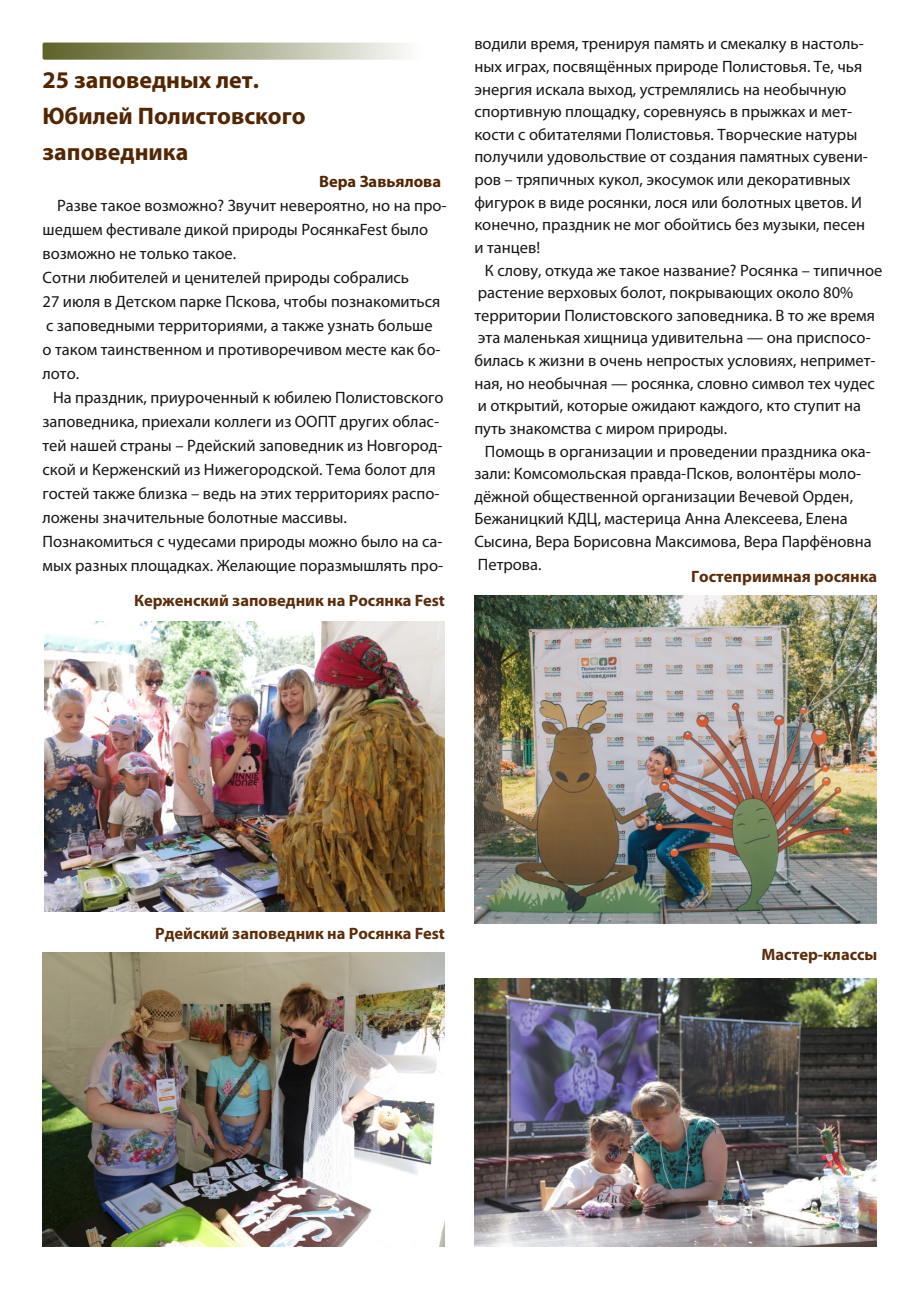
<style>
.page{position:relative;width:919px;height:1289px;background:#fff}
.page>*{position:absolute;margin:0;border:0;box-sizing:border-box;transform-origin:0 0}
.t1{font:700 24px/36px "Myriad Pro";color:#532603}
.t2{font:16.5px/22.6px "Myriad Pro";color:#151616}
.t3{font:700 16.5px "Myriad Pro";color:#5b2d0b}
.t4{font:700 16.5px "Myriad Pro";color:#532603}
</style>
<div class="page">
<div style="left:43px;top:43px;width:401px;height:17px;background:linear-gradient(to right,#5c6126,#fff);border-radius:2px"></div>
<img style="left:45px;top:621px;width:399px;height:290px">
<img style="left:43px;top:952px;width:401px;height:294px">
<img style="left:474px;top:978px;width:402px;height:268px">
<img style="left:474px;top:595px;width:402px;height:328px">
<h1 class="t1" style="left:43px;top:64px;width:264px">25 заповедных лет.<br>Юбилей Полистовского заповедника</h1>
<p class="t4" style="left:319px;top:175px;width:124px">Вера Завьялова</p>
<p class="t2" style="left:43px;top:195px;width:405px;line-height:24px;text-indent:15px">Разве такое возможно? Звучит невероятно, но на про&shy;шедшем фестивале дикой природы РосянкаFest было возможно не только такое.<br>Сотни любителей и ценителей природы собрались<br>27 июля в Детском парке Пскова, чтобы познакомиться с заповедными территориями, а также узнать больше<br>о таком таинственном и противоречивом месте как бо&shy;лото.</p>
<p class="t2" style="left:43px;top:387px;width:402px;line-height:24px;text-indent:10px">На праздник, приуроченный к юбилею Полистовского заповедника, приехали коллеги из ООПТ других облас&shy;тей нашей страны – Рдейский заповедник из Новгород&shy;ской и Керженский из Нижегородской. Тема болот для гостей также близка – ведь на этих территориях распо&shy;ложены значительные болотные массивы.<br>Познакомиться с чудесами природы можно было на са&shy;мых разных площадках. Желающие поразмышлять про-</p>
<p class="t3" style="left:134px;top:593px;width:312px">Керженский заповедник на Росянка Fest</p>
<p class="t2" style="left:474px;top:34px;width:395px">водили время, тренируя память и смекалку в настоль&shy;ных играх, посвящённых природе Полистовья. Те, чья энергия искала выход, устремлялись на необычную спортивную площадку, соревнуясь в прыжках и мет&shy;кости с обитателями Полистовья. Творческие натуры получили удовольствие от создания памятных сувени&shy;ров – тряпичных кукол, экосумок или декоративных фигурок в виде росянки, лося или болотных цветов. И конечно, праздник не мог обойтись без музыки, песен и танцев!</p>
<p class="t2" style="left:474px;top:260px;width:409px;text-indent:10px">К слову, откуда же такое название? Росянка – типичное растение верховых болот, покрывающих около 80% территории Полистовского заповедника. В то же время эта маленькая хищница удивительна — она приспосо&shy;билась к жизни в очень непростых условиях, непримет&shy;ная, но необычная — росянка, словно символ тех чудес и открытий, которые ожидают каждого, кто ступит на путь знакомства с миром природы.</p>
<p class="t2" style="left:474px;top:441px;width:399px;text-indent:10px">Помощь в организации и проведении праздника ока&shy;зали: Комсомольская правда-Псков, волонтёры моло&shy;дёжной общественной организации Вечевой Орден, Бежаницкий КДЦ, мастерица Анна Алексеева, Елена Сысина, Вера Борисовна Максимова, Вера Парфёновна Петрова.</p>
<p class="t3" style="left:691px;top:569px;width:187px">Гостеприимная росянка</p>
<p class="t3" style="left:155px;top:926px;width:291px">Рдейский заповедник на Росянка Fest</p>
<p class="t3" style="left:761px;top:947px;width:117px">Мастер-классы</p>
</div>
